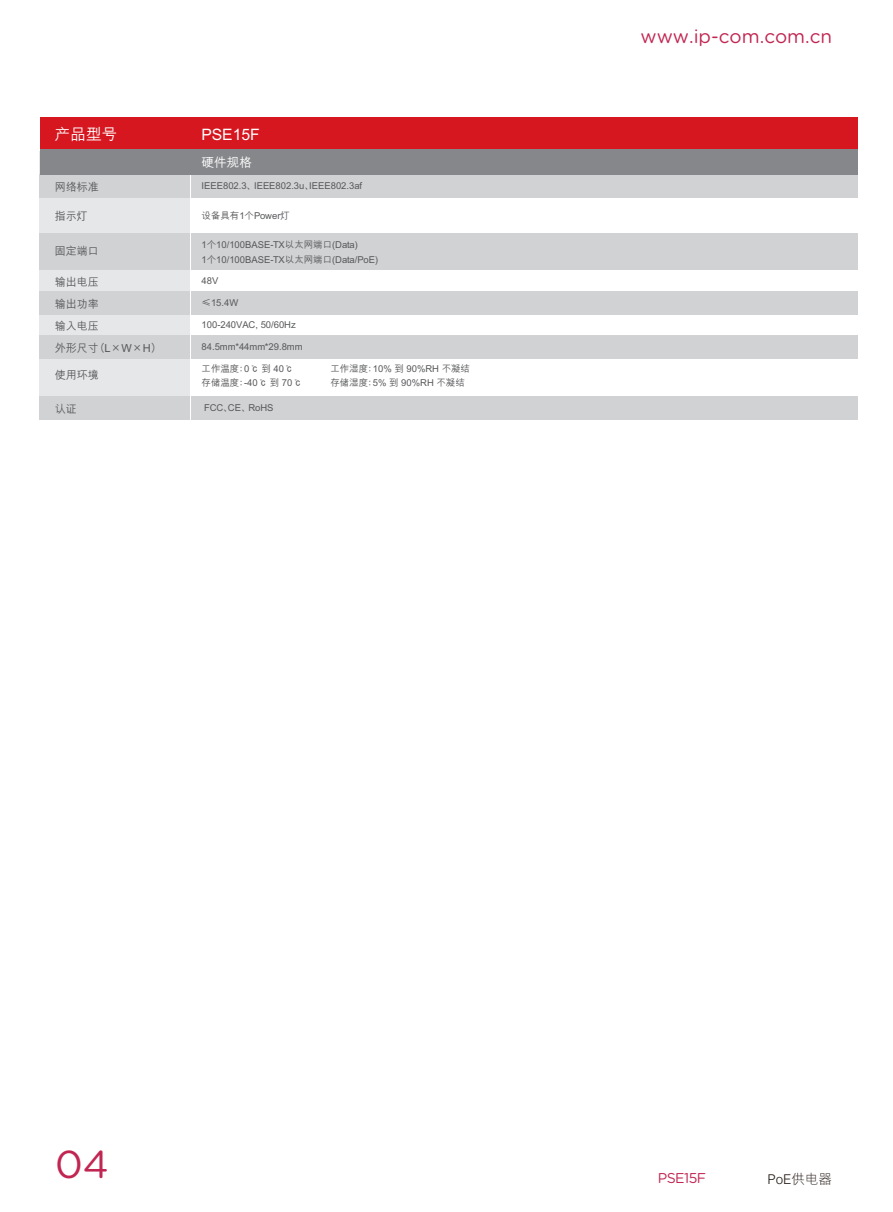
<style>
.page{position:relative;width:893px;height:1212px;background:#fff}
.page>*{position:absolute;margin:0;border:0;box-sizing:border-box;transform-origin:0 0}
.t1{font:38.85px "Gotham Rounded";color:#c12652}
.t2{font:18.9px "Gotham Rounded";color:#c12652}
.t3{font:500 15.75px "M Hei GB";color:#fff}
.t4{font:14.25px "Gotham Rounded";letter-spacing:-.04em;color:#c12652}
.t5{font:300 13.5px "M Hei GB";color:#211814}
.t6{font:500 12.6px "M Hei GB";color:#fff}
.t7{font:500 10.95px/21.9px "M Hei GB";color:#57585a}
.t8{font:500 9.45px/14.5px "M Hei GB";color:#57585a}
</style>
<div class="page">
<div style="left:191px;top:174px;width:667px;height:23px;background:#d1d2d4"></div>
<div style="left:40px;top:151px;width:150px;height:268px;background:#e6e7e9"></div>
<div style="left:40px;top:117px;width:818px;height:34px;background:#d7171f"></div>
<div style="left:40px;top:174px;width:150px;height:23px;background:#d1d2d4"></div>
<div style="left:40px;top:292px;width:150px;height:23px;background:#d1d2d4"></div>
<div style="left:40px;top:335px;width:150px;height:23px;background:#d1d2d4"></div>
<div style="left:40px;top:396px;width:150px;height:23px;background:#d1d2d4"></div>
<div style="left:40px;top:233px;width:150px;height:36px;background:#d1d2d4"></div>
<div style="left:40px;top:150px;width:818px;height:25px;background:#86878b"></div>
<div style="left:191px;top:292px;width:667px;height:23px;background:#d1d2d4"></div>
<div style="left:191px;top:335px;width:667px;height:23px;background:#d1d2d4"></div>
<div style="left:191px;top:396px;width:667px;height:23px;background:#d1d2d4"></div>
<div style="left:191px;top:233px;width:667px;height:36px;background:#d1d2d4"></div>
<h3 class="t3" style="left:55px;top:126px;width:64px">产品型号</h3>
<p class="t7" style="left:55px;top:176px;width:46px">网络标准</p>
<p class="t7" style="left:55px;top:206px;width:35px">指示灯</p>
<p class="t7" style="left:55px;top:241px;width:46px">固定端口</p>
<p class="t7" style="left:55px;top:271px;width:46px">输出电压输出功率</p>
<p class="t7" style="left:55px;top:315px;width:108px">输入电压<br>外形尺寸（L×W×H）</p>
<p class="t7" style="left:55px;top:365px;width:46px">使用环境</p>
<p class="t7" style="left:55px;top:398px;width:24px">认证</p>
<h3 class="t3" style="left:202px;top:126px;width:60px">PSE15F</h3>
<h3 class="t6" style="left:202px;top:156px;width:52px">硬件规格</h3>
<p class="t8" style="left:202px;top:178px;width:162px">IEEE802.3、IEEE802.3u、IEEE802.3af</p>
<p class="t8" style="left:202px;top:208px;width:90px">设备具有1个Power灯</p>
<p class="t8" style="left:202px;top:238px;width:178px">1个10/100BASE-TX以太网端口(Data)<br>1个10/100BASE-TX以太网端口(Data/PoE)</p>
<p class="t8" style="left:202px;top:274px;width:18px">48V</p>
<p class="t8" style="left:202px;top:296px;width:38px">≤15.4W</p>
<p class="t8" style="left:202px;top:318px;width:96px">100-240VAC, 50/60Hz</p>
<p class="t8" style="left:202px;top:340px;width:103px">84.5mm*44mm*29.8mm</p>
<p class="t8" style="left:202px;top:361px;width:102px">工作温度：0℃ 到 40℃存储温度：-40℃ 到 70℃</p>
<p class="t8" style="left:330px;top:361px;width:141px">工作湿度：10% 到 90%RH 不凝结存储湿度：5% 到 90%RH 不凝结</p>
<p class="t8" style="left:204px;top:401px;width:71px">FCC、CE、RoHS</p>
<h2 class="t2" style="left:640px;top:23px;width:193px">www.ip-com.com.cn</h2>
<h1 class="t1" style="left:55px;top:1137px;width:55px">04</h1>
<h3 class="t4" style="left:658px;top:1168px;width:50px">PSE15F</h3>
<h3 class="t5" style="left:767px;top:1172px;width:66px">PoE供电器</h3>
</div>
